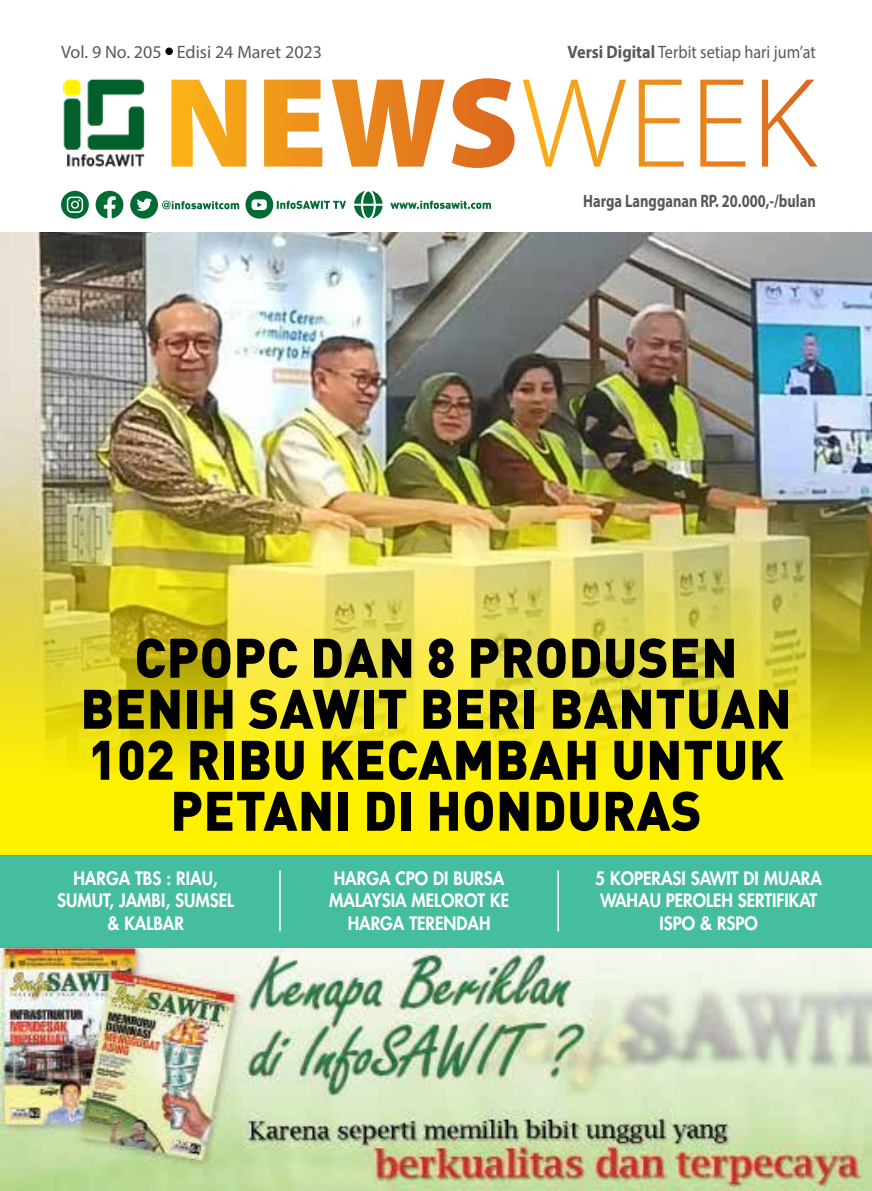
<style>
.page{position:relative;width:872px;height:1191px;background:#fff}
.page>*{position:absolute;margin:0;border:0;box-sizing:border-box;transform-origin:0 0}
.t1{font:900 54.6px/51px "DINOT";letter-spacing:.01em;color:#000;text-align:center;scale:.95 1}
.t2{font:800 18px/22.5px "Futura";color:#fff;text-align:center;scale:.95 1}
.t3{font:18px "Myriad Pro";color:#58595b;scale:.9 1}
.t4{font:700 18px "Myriad Pro";color:#58595b;scale:.8 1}
.t5{font:18px "Myriad Pro";color:#58595b}
.s1{font-weight:700}
</style>
<div class="page">
<img style="left:0;top:232px;width:872px;height:623px">
<img style="left:1px;top:947px;width:871px;height:244px">
<svg style="left:523px;top:80px;width:294px;height:87px"></svg>
<svg style="left:171px;top:78px;width:343px;height:90px"></svg>
<img style="left:63px;top:78px;width:82px;height:89px">
<div style="left:165px;top:48px;width:8px;height:7px;border:2px solid #000;border-radius:50%"></div>
<svg style="left:61px;top:191px;width:28px;height:28px"></svg>
<svg style="left:96px;top:191px;width:27px;height:27px"></svg>
<svg style="left:130px;top:191px;width:109px;height:28px"></svg>
<svg style="left:245px;top:191px;width:101px;height:28px"></svg>
<svg style="left:354px;top:191px;width:28px;height:28px"></svg>
<svg style="left:390px;top:201px;width:101px;height:8px"></svg>
<div style="left:0;top:855px;width:872px;height:92px;background:#45bea0"></div>
<hr style="left:279px;top:870px;width:2px;height:61px;background:#fff">
<hr style="left:557px;top:870px;width:2px;height:61px;background:#fff">
<p class="t5" style="left:61px;top:41px;width:262px">Vol. 9 No. 205 Edisi 24 Maret 2023</p>
<p class="t3" style="left:567px;top:41px;width:277px"><span class="s1">Versi Digital</span> Terbit setiap hari jum’at</p>
<p class="t4" style="left:583px;top:189px;width:292px">Harga Langganan RP. 20.000,-/bulan</p>
<h1 class="t1" style="left:80px;top:630px;width:750px">CPOPC DAN 8 PRODUSEN<br>BENIH SAWIT BERI BANTUAN<br>102 RIBU KECAMBAH UNTUK<br>PETANI DI HONDURAS</h1>
<p class="t2" style="left:57px;top:867px;width:188px">HARGA TBS : RIAU,<br>SUMUT, JAMBI, SUMSEL &amp; KALBAR</p>
<p class="t2" style="left:329px;top:867px;width:191px">HARGA CPO DI BURSA<br>MALAYSIA MELOROT KE<br>HARGA TERENDAH</p>
<p class="t2" style="left:595px;top:867px;width:240px">5 KOPERASI SAWIT DI MUARA<br>WAHAU PEROLEH SERTIFIKAT<br>ISPO &amp; RSPO</p>
</div>
